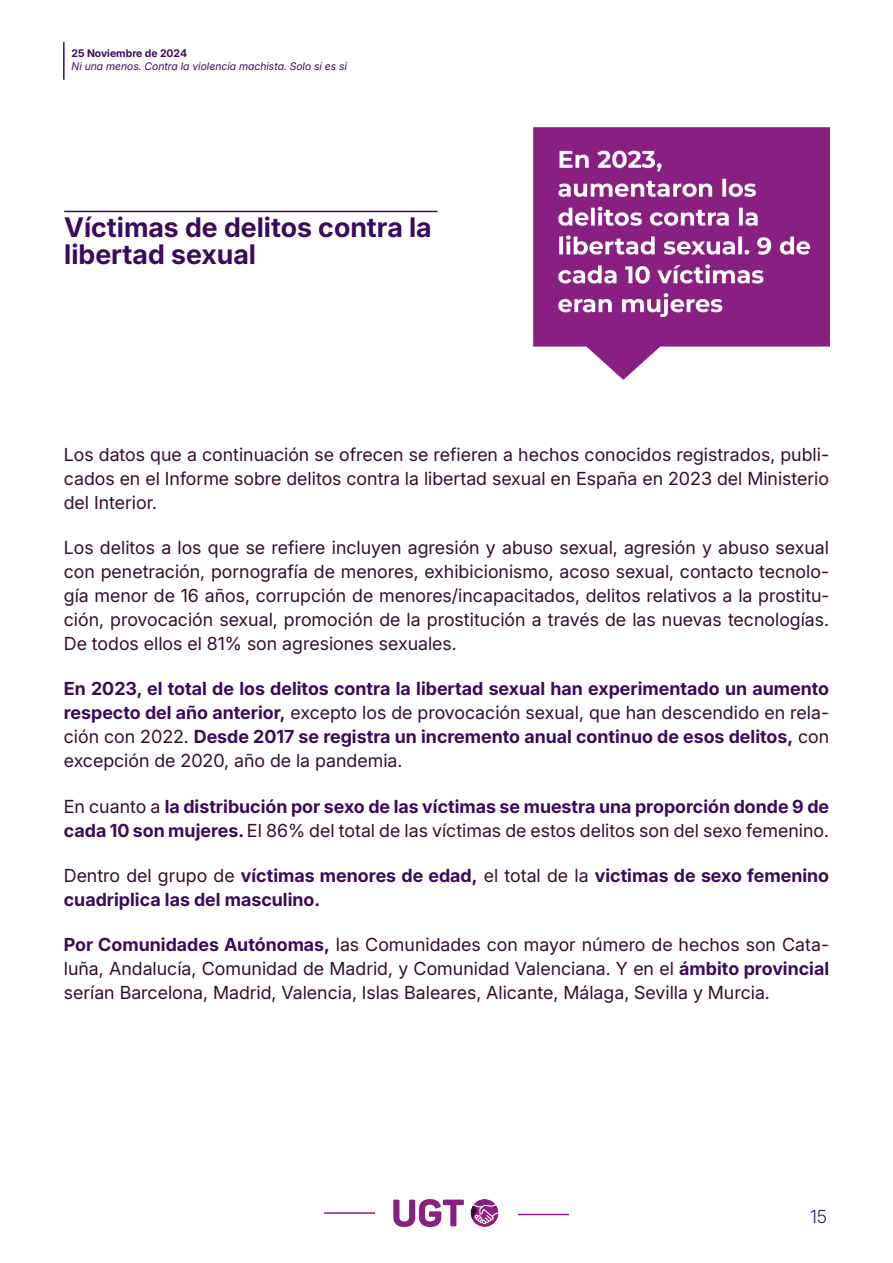
<style>
.page{position:relative;width:893px;height:1263px;background:#fff}
.page>*{position:absolute;margin:0;border:0;box-sizing:border-box;transform-origin:0 0}
.párrafo_1{font:700 27px/27px "Inter 18 pt";color:#3b0a5c}
.párrafo_1-2{font:18px/24px "Inter 18 pt";color:#330f2e;text-align:justify}
.párrafo_1-3{font:700 18px/24px "Inter 18 pt";color:#3b0a5c}
.t1{font:300 18px "Inter 18 pt";color:#35215d}
.t2{font:italic 10.5px "Inter 18 pt";color:#3b0a5c}
.t3{font:700 10.5px "Inter 18 pt";color:#3b0a5c}
.s1{font-weight:400;color:#330f2e}
.s2{font-weight:700;color:#3b0a5c}
</style>
<div class="page">
<svg style="left:393px;top:1199px;width:106px;height:29px"></svg>
<hr style="left:324px;top:1212px;width:51px;height:2px;background:#8a1f82">
<hr style="left:518px;top:1214px;width:51px;height:1px;background:#8a1f82">
<hr style="left:63px;top:42px;width:2px;height:38px;background:#3b0a5c">
<img style="left:533px;top:128px;width:296px;height:252px">
<hr style="left:64px;top:211px;width:373px;height:1px;background:#3b0a5c">
<p class="t3" style="left:72px;top:46px;width:117px">25 Noviembre de 2024</p>
<p class="t2" style="left:72px;top:58px;width:277px">Ni una menos. Contra la violencia machista. Solo sí es sí</p>
<p class="párrafo_1" style="left:64px;top:213px;width:369px">Víctimas de delitos contra la libertad sexual</p>
<p class="párrafo_1-2" style="left:64px;top:442px;width:767px">Los datos que a continuación se ofrecen se refieren a hechos conocidos registrados, publi&shy;cados en el Informe sobre delitos contra la libertad sexual en España en 2023 del Ministerio del Interior.</p>
<p class="párrafo_1-2" style="left:64px;top:535px;width:767px">Los delitos a los que se refiere incluyen agresión y abuso sexual, agresión y abuso sexual con penetración, pornografía de menores, exhibicionismo, acoso sexual, contacto tecnolo&shy;gía menor de 16 años, corrupción de menores/incapacitados, delitos relativos a la prostitu&shy;ción, provocación sexual, promoción de la prostitución a través de las nuevas tecnologías.<br>De todos ellos el 81% son agresiones sexuales.</p>
<p class="párrafo_1-3" style="left:64px;top:676px;width:767px;text-align:justify">En 2023, el total de los delitos contra la libertad sexual han experimentado un aumento respecto del año anterior, <span class="s1">excepto los de provocación sexual, que han descendido en rela&shy;ción con 2022.</span> Desde 2017 se registra un incremento anual continuo de esos delitos, <span class="s1">con excepción de 2020, año de la pandemia.</span></p>
<p class="párrafo_1-3" style="left:64px;top:793px;width:767px"><span class="s1">En cuanto a</span> la distribución por sexo de las víctimas se muestra una proporción donde 9 de cada 10 son mujeres. <span class="s1">El 86% del total de las víctimas de estos delitos son del sexo femenino.</span></p>
<p class="párrafo_1-3" style="left:64px;top:863px;width:767px"><span class="s1">Dentro del grupo de</span> víctimas menores de edad, <span class="s1">el total de la</span> victimas de sexo femenino cuadriplica las del masculino.</p>
<p class="párrafo_1-2" style="left:64px;top:932px;width:767px"><span class="s2">Por Comunidades Autónomas,</span> las Comunidades con mayor número de hechos son Cata&shy;luña, Andalucía, Comunidad de Madrid, y Comunidad Valenciana. Y en el <span class="s2">ámbito provincial </span>serían Barcelona, Madrid, Valencia, Islas Baleares, Alicante, Málaga, Sevilla y Murcia.</p>
<p class="t1" style="left:810px;top:1203px;width:19px">15</p>
</div>
